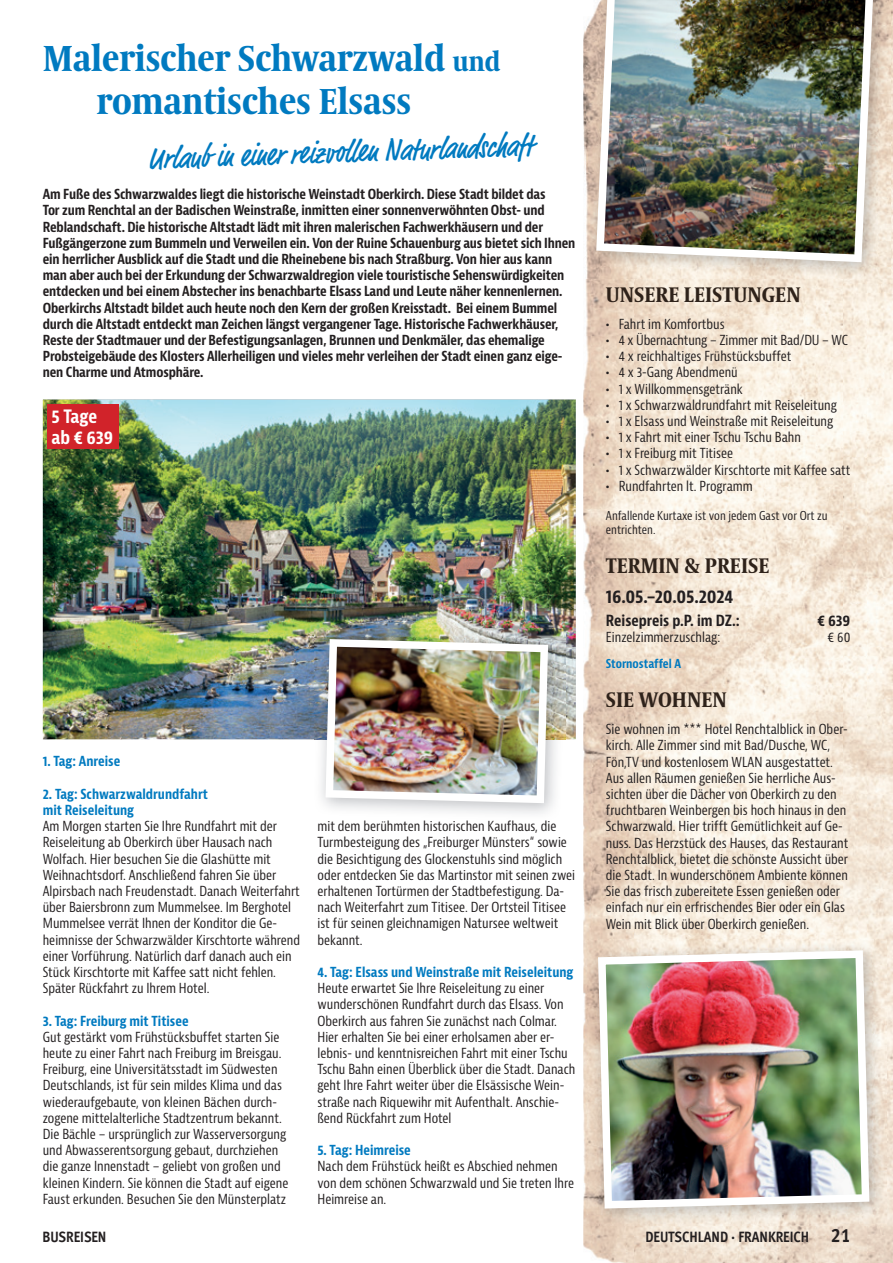
<style>
.page{position:relative;width:893px;height:1263px;background:#fff}
.page>*{position:absolute;margin:0;border:0;box-sizing:border-box;transform-origin:0 0}
.t1{font:700 36px/43.2px "Coranto 2 Headline";color:#007ac0}
.t2{font:500 condensed 31.5px "Market Pro";color:#007ac0}
.t3{font:700 21px "Coranto 2 Headline";color:#2e221a}
.t4{font:700 condensed 18px "Bernina Sans";letter-spacing:-.01em;color:#231f20}
.t5{font:700 condensed 18px/21.6px "Bernina Sans";letter-spacing:-.005em;color:#fff}
.t6{font:700 condensed 15px "Meta Offc";letter-spacing:-.005em;color:#231f20}
.t7{font:700 condensed 15px "Bernina Sans";color:#231f20}
.t8{font:condensed 13.5px/16.2px "Bernina Sans";color:#231f20}
.t9{font:700 condensed 13.5px/16.2px "Bernina Sans";letter-spacing:-.01em;color:#231f20}
.t10{font:700 condensed 13.5px/16.2px "Bernina Sans";color:#007ac0}
.t11{font:condensed 12px/14.4px "Bernina Sans";color:#231f20}
.t12{font:700 condensed 12px "Bernina Sans";letter-spacing:-.005em;color:#007ac0}
.s1{font-size:27px}
.s2{font-weight:700}
.s3{font-size:19.5px}
</style>
<div class="page">
<img style="left:583px;top:30px;width:51px;height:1233px">
<img style="left:842px;top:0;width:51px;height:1263px">
<img style="left:634px;top:279px;width:208px;height:660px">
<img style="left:634px;top:1225px;width:208px;height:38px">
<img style="left:43px;top:400px;width:533px;height:339px">
<img style="left:315px;top:628px;width:250px;height:186px">
<img style="left:326px;top:639px;width:222px;height:164px">
<img style="left:585px;top:0;width:306px;height:279px">
<img style="left:596px;top:0;width:277px;height:262px">
<img style="left:587px;top:939px;width:300px;height:286px">
<img style="left:598px;top:950px;width:271px;height:258px">
<div style="left:47px;top:404px;width:72px;height:45px;background:#d1232a"></div>
<h1 class="t1" style="left:97px;top:35px;width:405px;text-indent:-54px">Malerischer Schwarzwald <span class="s1">und </span>romantisches Elsass</h1>
<h2 class="t2" style="left:147px;top:137px;width:386px;rotate:-2deg">Urlaub in einer reizvollen Naturlandschaft</h2>
<p class="t9" style="left:43px;top:187px;width:534px">Am Fuße des Schwarzwaldes liegt die historische Weinstadt Oberkirch. Diese Stadt bildet das<br>Tor zum Renchtal an der Badischen Weinstraße, inmitten einer sonnenverwöhnten Obst- und Reblandschaft. Die historische Altstadt lädt mit ihren malerischen Fachwerkhäusern und der Fußgängerzone zum Bummeln und Verweilen ein. Von der Ruine Schauenburg aus bietet sich Ihnen ein herrlicher Ausblick auf die Stadt und die Rheinebene bis nach Straßburg. Von hier aus kann man aber auch bei der Erkundung der Schwarzwaldregion viele touristische Sehenswürdigkeiten entdecken und bei einem Abstecher ins benachbarte Elsass Land und Leute näher kennenlernen.<br>Oberkirchs Altstadt bildet auch heute noch den Kern der großen Kreisstadt. Bei einem Bummel durch die Altstadt entdeckt man Zeichen längst vergangener Tage. Historische Fachwerkhäuser, Reste der Stadtmauer und der Befestigungsanlagen, Brunnen und Denkmäler, das ehemalige Probsteigebäude des Klosters Allerheiligen und vieles mehr verleihen der Stadt einen ganz eige&shy;nen Charme und Atmosphäre.</p>
<h3 class="t5" style="left:51px;top:406px;width:63px">5 Tage ab € 639</h3>
<p class="t10" style="left:43px;top:754px;width:79px">1. Tag: Anreise</p>
<p class="t10" style="left:43px;top:786px;width:167px">2. Tag: Schwarzwaldrundfahrt mit Reiseleitung</p>
<p class="t8" style="left:43px;top:818px;width:259px">Am Morgen starten Sie Ihre Rundfahrt mit der Reiseleitung ab Oberkirch über Hausach nach Wolfach. Hier besuchen Sie die Glashütte mit Weihnachtsdorf. Anschließend fahren Sie über Alpirsbach nach Freudenstadt. Danach Weiterfahrt über Baiersbronn zum Mummelsee. Im Berghotel Mummelsee verrät Ihnen der Konditor die Ge&shy;heimnisse der Schwarzwälder Kirschtorte während einer Vorführung. Natürlich darf danach auch ein Stück Kirschtorte mit Kaffee satt nicht fehlen.<br>Später Rückfahrt zu Ihrem Hotel.</p>
<p class="t10" style="left:43px;top:1013px;width:147px">3. Tag: Freiburg mit Titisee</p>
<p class="t8" style="left:43px;top:1029px;width:247px">Gut gestärkt vom Frühstücksbuffet starten Sie heute zu einer Fahrt nach Freiburg im Breisgau.<br>Freiburg, eine Universitätsstadt im Südwesten Deutschlands, ist für sein mildes Klima und das wiederaufgebaute, von kleinen Bächen durch&shy;zogene mittelalterliche Stadtzentrum bekannt.<br>Die Bächle – ursprünglich zur Wasserversorgung und Abwasserentsorgung gebaut, durchziehen die ganze Innenstadt – geliebt von großen und kleinen Kindern. Sie können die Stadt auf eigene Faust erkunden. Besuchen Sie den Münsterplatz</p>
<p class="t8" style="left:317px;top:818px;width:259px">mit dem berühmten historischen Kaufhaus, die Turmbesteigung des „Freiburger Münsters“ sowie die Besichtigung des Glockenstuhls sind möglich oder entdecken Sie das Martinstor mit seinen zwei erhaltenen Tortürmen der Stadtbefestigung. Da&shy;nach Weiterfahrt zum Titisee. Der Ortsteil Titisee ist für seinen gleichnamigen Natursee weltweit bekannt.</p>
<p class="t10" style="left:317px;top:964px;width:257px">4. Tag: Elsass und Weinstraße mit Reiseleitung</p>
<p class="t8" style="left:317px;top:980px;width:259px">Heute erwartet Sie Ihre Reiseleitung zu einer wunderschönen Rundfahrt durch das Elsass. Von Oberkirch aus fahren Sie zunächst nach Colmar.<br>Hier erhalten Sie bei einer erholsamen aber er&shy;lebnis- und kenntnisreichen Fahrt mit einer Tschu Tschu Bahn einen Überblick über die Stadt. Danach geht Ihre Fahrt weiter über die Elsässische Wein&shy;straße nach Riquewihr mit Aufenthalt. Anschie&shy;ßend Rückfahrt zum Hotel</p>
<p class="t10" style="left:317px;top:1142px;width:95px">5. Tag: Heimreise</p>
<p class="t8" style="left:317px;top:1159px;width:258px">Nach dem Frühstück heißt es Abschied nehmen von dem schönen Schwarzwald und Sie treten Ihre<br>Heimreise an.</p>
<h3 class="t3" style="left:606px;top:278px;width:196px">UNSERE LEISTUNGEN</h3>
<p class="t8" style="left:606px;top:316px;width:120px"><span class="s2">•</span> Fahrt im Komfortbus</p>
<p class="t8" style="left:606px;top:332px;width:244px"><span class="s2">•</span> 4 x Übernachtung – Zimmer mit Bad/DU – WC</p>
<p class="t8" style="left:606px;top:349px;width:187px"><span class="s2">•</span> 4 x reichhaltiges Frühstücksbuffet</p>
<p class="t8" style="left:606px;top:365px;width:133px"><span class="s2">•</span> 4 x 3-Gang Abendmenü</p>
<p class="t8" style="left:606px;top:381px;width:138px"><span class="s2">•</span> 1 x Willkommensgetränk</p>
<p class="t8" style="left:606px;top:397px;width:233px"><span class="s2">•</span> 1 x Schwarzwaldrundfahrt mit Reiseleitung</p>
<p class="t8" style="left:606px;top:413px;width:229px"><span class="s2">•</span> 1 x Elsass und Weinstraße mit Reiseleitung</p>
<p class="t8" style="left:606px;top:430px;width:196px"><span class="s2">•</span> 1 x Fahrt mit einer Tschu Tschu Bahn</p>
<p class="t8" style="left:606px;top:446px;width:129px"><span class="s2">•</span> 1 x Freiburg mit Titisee</p>
<p class="t8" style="left:606px;top:462px;width:246px"><span class="s2">•</span> 1 x Schwarzwälder Kirschtorte mit Kaffee satt</p>
<p class="t8" style="left:606px;top:478px;width:148px"><span class="s2">•</span> Rundfahrten lt. Programm</p>
<p class="t11" style="left:606px;top:508px;width:223px">Anfallende Kurtaxe ist von jedem Gast vor Ort zu entrichten.</p>
<h3 class="t3" style="left:606px;top:549px;width:165px">TERMIN &amp; PREISE</h3>
<h3 class="t4" style="left:606px;top:586px;width:129px">16.05.–20.05.2024</h3>
<p class="t7" style="left:606px;top:611px;width:135px">Reisepreis p.P. im DZ.:</p>
<p class="t7" style="left:817px;top:611px;width:34px">€ 639</p>
<p class="t8" style="left:606px;top:629px;width:116px">Einzelzimmerzuschlag:</p>
<p class="t8" style="left:828px;top:629px;width:24px">€ 60</p>
<p class="t12" style="left:606px;top:656px;width:76px">Stornostaffel A</p>
<h3 class="t3" style="left:606px;top:683px;width:122px">SIE WOHNEN</h3>
<p class="t8" style="left:606px;top:721px;width:244px">Sie wohnen im *** Hotel Renchtalblick in Ober&shy;kirch. Alle Zimmer sind mit Bad/Dusche, WC, Fön,TV und kostenlosem WLAN ausgestattet.<br>Aus allen Räumen genießen Sie herrliche Aus&shy;sichten über die Dächer von Oberkirch zu den fruchtbaren Weinbergen bis hoch hinaus in den Schwarzwald. Hier trifft Gemütlichkeit auf Ge&shy;nuss. Das Herzstück des Hauses, das Restaurant Renchtalblick, bietet die schönste Aussicht über die Stadt. In wunderschönem Ambiente können Sie das frisch zubereitete Essen genießen oder einfach nur ein erfrischendes Bier oder ein Glas Wein mit Blick über Oberkirch genießen.</p>
<p class="t6" style="left:43px;top:1227px;width:65px">BUSREISEN</p>
<p class="t6" style="left:645px;top:1227px;width:206px">DEUTSCHLAND · FRANKREICH <span class="s3">21</span></p>
</div>
